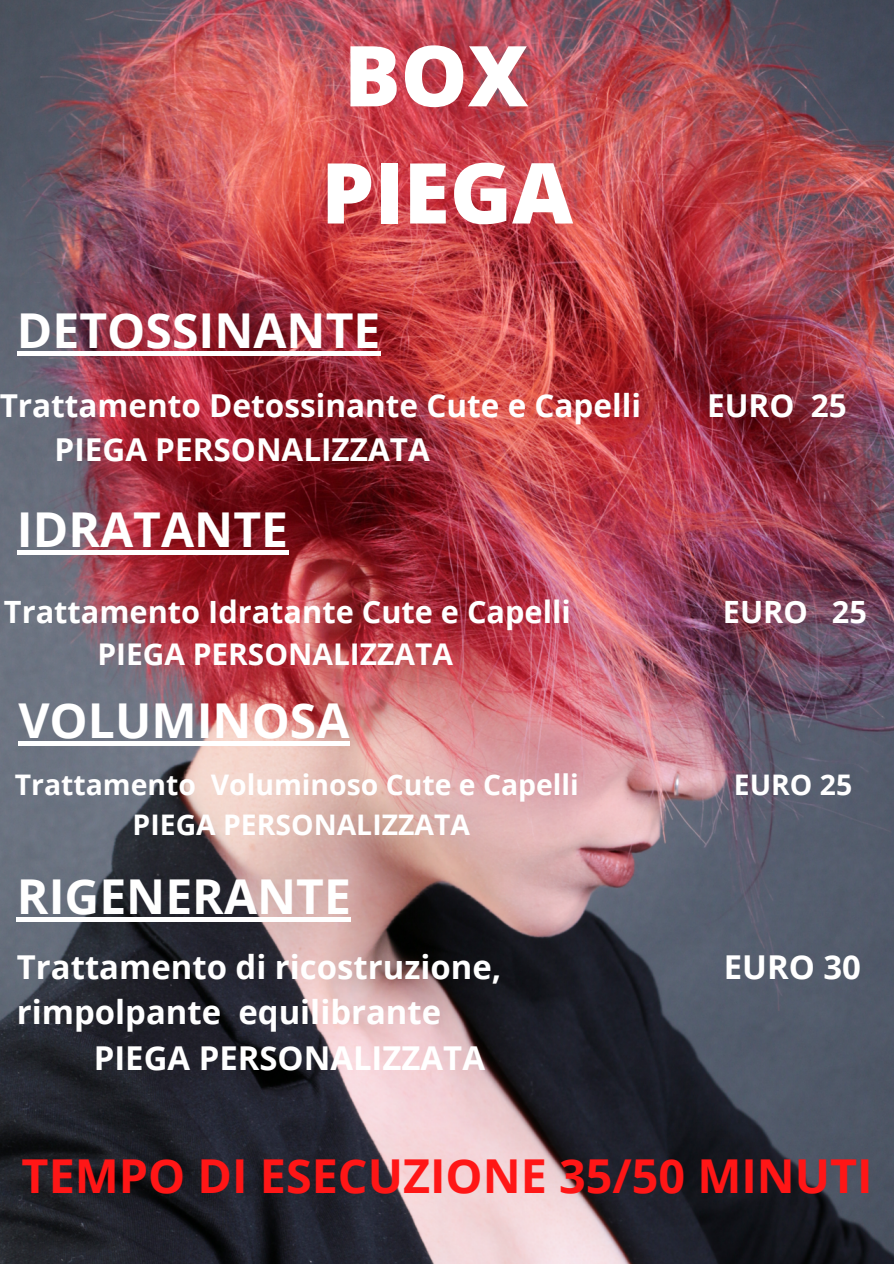
<style>
.page{position:relative;width:894px;height:1264px;background:#fff}
.page>*{position:absolute;margin:0;border:0;box-sizing:border-box;transform-origin:0 0}
.t1{font:800 84px/117.1px "Open Sans";color:#fff}
.t2{font:700 48px "Open Sans";color:#fff}
.t3{font:700 46.65px "Open Sans";color:#ff1616}
.t4{font:700 32.85px/45.2px "Open Sans";color:#fff}
.t5{font:700 31.5px "Open Sans";color:#fff}
.t6{font:700 30.75px "Open Sans";color:#fff}
.t7{font:700 29.85px "Open Sans";color:#fff}
.t8{font:700 28.35px "Open Sans";color:#fff}
</style>
<div class="page">
<img style="left:0;top:0;width:893px;height:1263px">
<div style="left:17px;top:351px;width:363px;height:5px;background:#fff"></div>
<div style="left:17px;top:550px;width:271px;height:5px;background:#fff"></div>
<hr style="left:18px;top:741px;width:331px;height:4px;background:#fff">
<hr style="left:17px;top:917px;width:334px;height:4px;background:#fff">
<h1 class="t1" style="left:321px;top:15px;width:253px">BOX<br>PIEGA</h1>
<h2 class="t2" style="left:17px;top:297px;width:365px">DETOSSINANTE</h2>
<p class="t5" style="left:-1px;top:383px;width:643px">Trattamento Detossinante Cute e Capelli</p>
<p class="t5" style="left:706px;top:383px;width:141px">EURO 25</p>
<p class="t5" style="left:55px;top:427px;width:376px">PIEGA PERSONALIZZATA</p>
<h2 class="t2" style="left:17px;top:496px;width:273px">IDRATANTE</h2>
<p class="t6" style="left:4px;top:590px;width:568px">Trattamento Idratante Cute e Capelli</p>
<p class="t6" style="left:722px;top:590px;width:145px">EURO 25</p>
<p class="t7" style="left:97px;top:632px;width:357px">PIEGA PERSONALIZZATA</p>
<h2 class="t2" style="left:18px;top:686px;width:332px">VOLUMINOSA</h2>
<p class="t8" style="left:15px;top:765px;width:565px">Trattamento Voluminoso Cute e Capelli</p>
<p class="t8" style="left:733px;top:765px;width:120px">EURO 25</p>
<p class="t8" style="left:133px;top:804px;width:339px">PIEGA PERSONALIZZATA</p>
<h2 class="t2" style="left:17px;top:862px;width:335px">RIGENERANTE</h2>
<p class="t4" style="left:17px;top:943px;width:486px">Trattamento di ricostruzione,</p>
<p class="t4" style="left:723px;top:943px;width:139px">EURO 30</p>
<p class="t4" style="left:94px;top:989px;width:392px;text-indent:-77px">rimpolpante equilibrante<br>PIEGA PERSONALIZZATA</p>
<h3 class="t3" style="left:22px;top:1142px;width:852px">TEMPO DI ESECUZIONE 35/50 MINUTI</h3>
</div>
